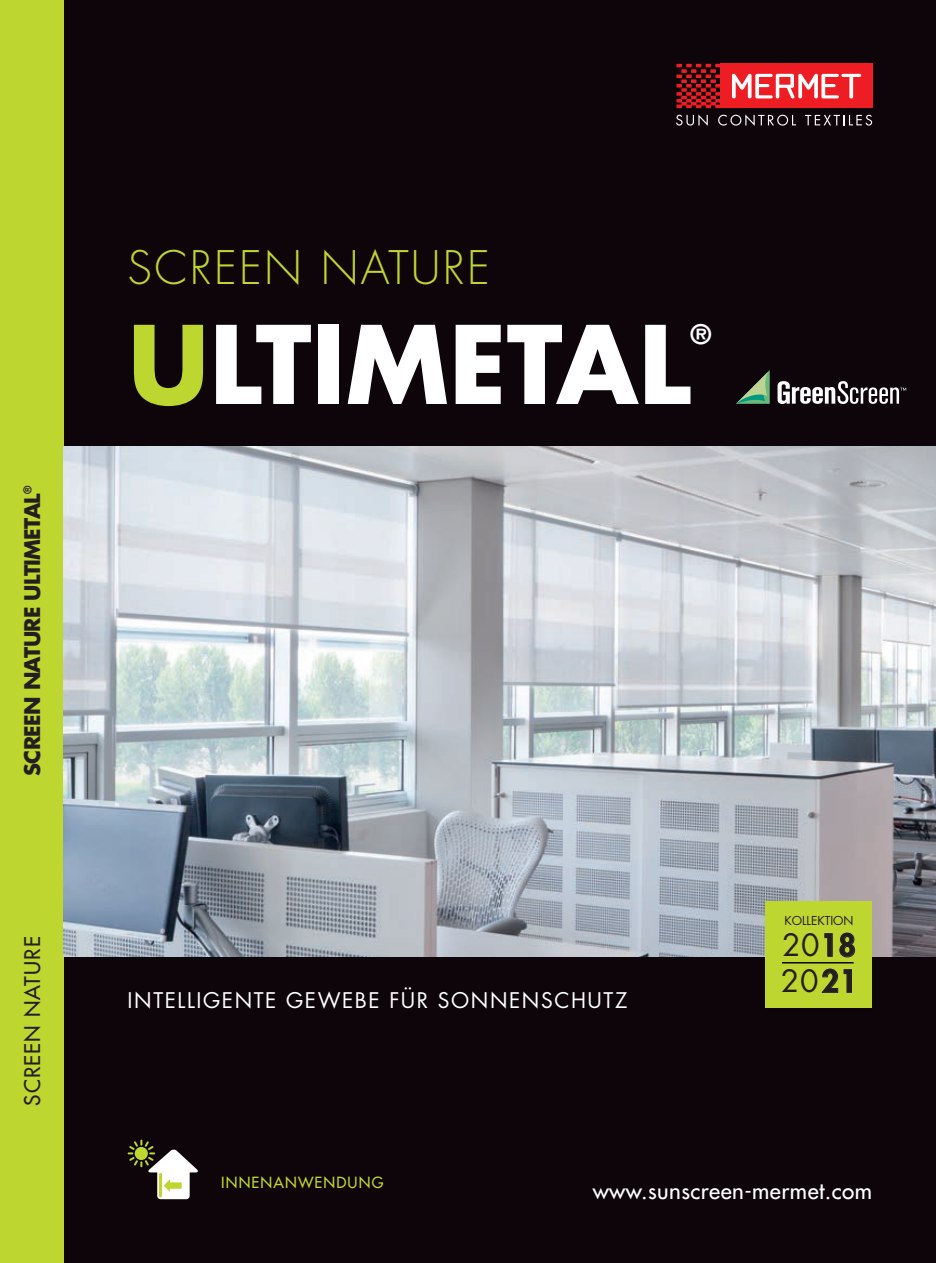
<style>
.page{position:relative;width:936px;height:1263px;background:#fff}
.page>*{position:absolute;margin:0;border:0;box-sizing:border-box;transform-origin:0 0}
.t1{font:700 105px "Futura";color:#fff}
.t2{font:300 45px "Futura";letter-spacing:.05em;color:#bed630}
.t3{font:30px "Futura";color:#231f20}
.t4{font:700 26.1px "Futura";color:#fff}
.t5{font:22.5px "Futura";letter-spacing:.02em;color:#fff}
.t6{font:21px "Futura";letter-spacing:.075em;color:#fff}
.t7{font:700 21px "Futura";letter-spacing:-.03em;color:#231f20}
.t8{font:21px "Futura";letter-spacing:.05em;color:#231f20}
.t9{font:15px "Futura";letter-spacing:.075em;color:#bed630}
.t10{font:12px "Futura";color:#231f20}
.s1{color:#bed630}
.s2{font-weight:800}
</style>
<div class="page">
<div style="left:0;top:0;width:935px;height:1263px;background:#0e050a"></div>
<div style="left:720px;top:64px;width:152px;height:44px;background:#ee1d23"></div>
<svg style="left:676px;top:64px;width:44px;height:44px"></svg>
<svg style="left:732px;top:74px;width:129px;height:24px"></svg>
<svg style="left:676px;top:114px;width:31px;height:12px"></svg>
<svg style="left:718px;top:114px;width:78px;height:12px"></svg>
<svg style="left:805px;top:115px;width:67px;height:11px"></svg>
<div style="left:0;top:0;width:64px;height:1263px;background:#bed630"></div>
<svg style="left:128px;top:1140px;width:70px;height:59px"></svg>
<img style="left:64px;top:446px;width:871px;height:511px">
<svg style="left:736px;top:371px;width:33px;height:33px"></svg>
<svg style="left:777px;top:381px;width:129px;height:23px"></svg>
<div style="left:765px;top:901px;width:107px;height:107px;background:#bed630"></div>
<svg style="left:824px;top:933px;width:8px;height:24px"></svg>
<svg style="left:839px;top:932px;width:16px;height:26px"></svg>
<svg style="left:821px;top:968px;width:31px;height:25px"></svg>
<hr style="left:782px;top:962px;width:71px;height:1px;background:#0e050a">
<p class="t7" style="left:18px;top:776px;width:292px;rotate:-90deg">SCREEN NATURE ULTIMETAL<sup>®</sup></p>
<p class="t8" style="left:19px;top:1106px;width:171px;rotate:-90deg">SCREEN NATURE</p>
<p class="t2" style="left:128px;top:239px;width:364px">SCREEN NATURE</p>
<p class="t1" style="left:128px;top:292px;width:564px"><span class="s1">U</span>LTIMETAL</p>
<p class="t4" style="left:690px;top:316px;width:22px">®</p>
<p class="t6" style="left:128px;top:985px;width:501px">INTELLIGENTE GEWEBE FÜR SONNENSCHUTZ</p>
<p class="t10" style="left:784px;top:912px;width:71px">KOLLEKTION</p>
<p class="t3" style="left:782px;top:925px;width:75px">20<span class="s2">18</span></p>
<p class="t3" style="left:780px;top:961px;width:78px">20<span class="s2">21</span></p>
<p class="t9" style="left:221px;top:1172px;width:164px">INNENANWENDUNG</p>
<p class="t5" style="left:592px;top:1176px;width:281px">www.sunscreen-mermet.com</p>
</div>
